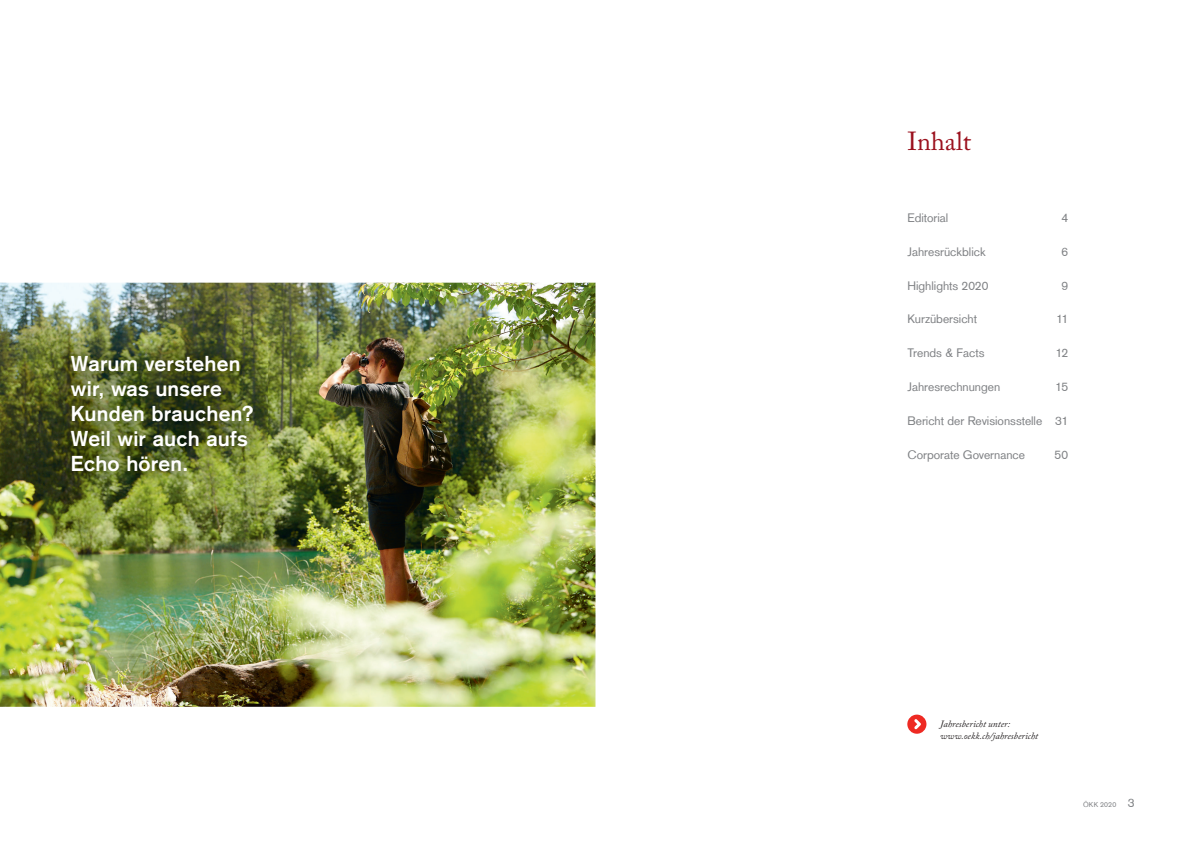
<style>
.page{position:relative;width:1191px;height:842px;background:#fff}
.page>*{position:absolute;margin:0;border:0;box-sizing:border-box;transform-origin:0 0}
.t1{font:26px "Adobe Caslon Pro";color:#9b111e}
.t2{font:700 21px/25px "Basic Commercial LT Com";letter-spacing:.015em;color:#fff}
.t3{font:12px "Basic Commercial LT Com";letter-spacing:-.005em;color:#808285}
.t4{font:italic 9.5px/12px "Adobe Caslon Pro";letter-spacing:.005em;color:#231f20}
.t5{font:7px "Basic Commercial LT Com";letter-spacing:.03em;color:#808285}
.s1{font-size:12px}
</style>
<div class="page">
<svg style="left:907px;top:715px;width:19px;height:19px"></svg>
<img style="left:0;top:283px;width:595px;height:424px">
<img style="left:56px;top:340px;width:212px;height:147px">
<h2 class="t2" style="left:71px;top:351px;width:185px">Warum verstehen wir, was unsere<br>Kunden brauchen?<br>Weil wir auch aufs<br>Echo hören.</h2>
<h1 class="t1" style="left:907px;top:126px;width:65px">Inhalt</h1>
<p class="t3" style="left:907px;top:211px;width:42px">Editorial</p>
<p class="t3" style="left:1061px;top:211px;width:8px">4</p>
<p class="t3" style="left:907px;top:244px;width:80px">Jahresrückblick</p>
<p class="t3" style="left:1061px;top:244px;width:8px">6</p>
<p class="t3" style="left:907px;top:278px;width:82px">Highlights 2020</p>
<p class="t3" style="left:1061px;top:278px;width:8px">9</p>
<p class="t3" style="left:907px;top:312px;width:71px">Kurzübersicht</p>
<p class="t3" style="left:1056px;top:312px;width:14px">11</p>
<p class="t3" style="left:907px;top:346px;width:78px">Trends &amp; Facts</p>
<p class="t3" style="left:1055px;top:346px;width:14px">12</p>
<p class="t3" style="left:907px;top:380px;width:94px">Jahresrechnungen</p>
<p class="t3" style="left:1055px;top:380px;width:14px">15</p>
<p class="t3" style="left:907px;top:413px;width:162px">Bericht der Revisionsstelle 31</p>
<p class="t3" style="left:907px;top:447px;width:119px">Corporate Governance</p>
<p class="t3" style="left:1054px;top:447px;width:15px">50</p>
<p class="t4" style="left:940px;top:717px;width:99px">Jahresbericht unter: www.oekk.ch/jahresbericht</p>
<p class="t5" style="left:1083px;top:800px;width:53px">ÖKK 2020 <span class="s1">3</span></p>
</div>
